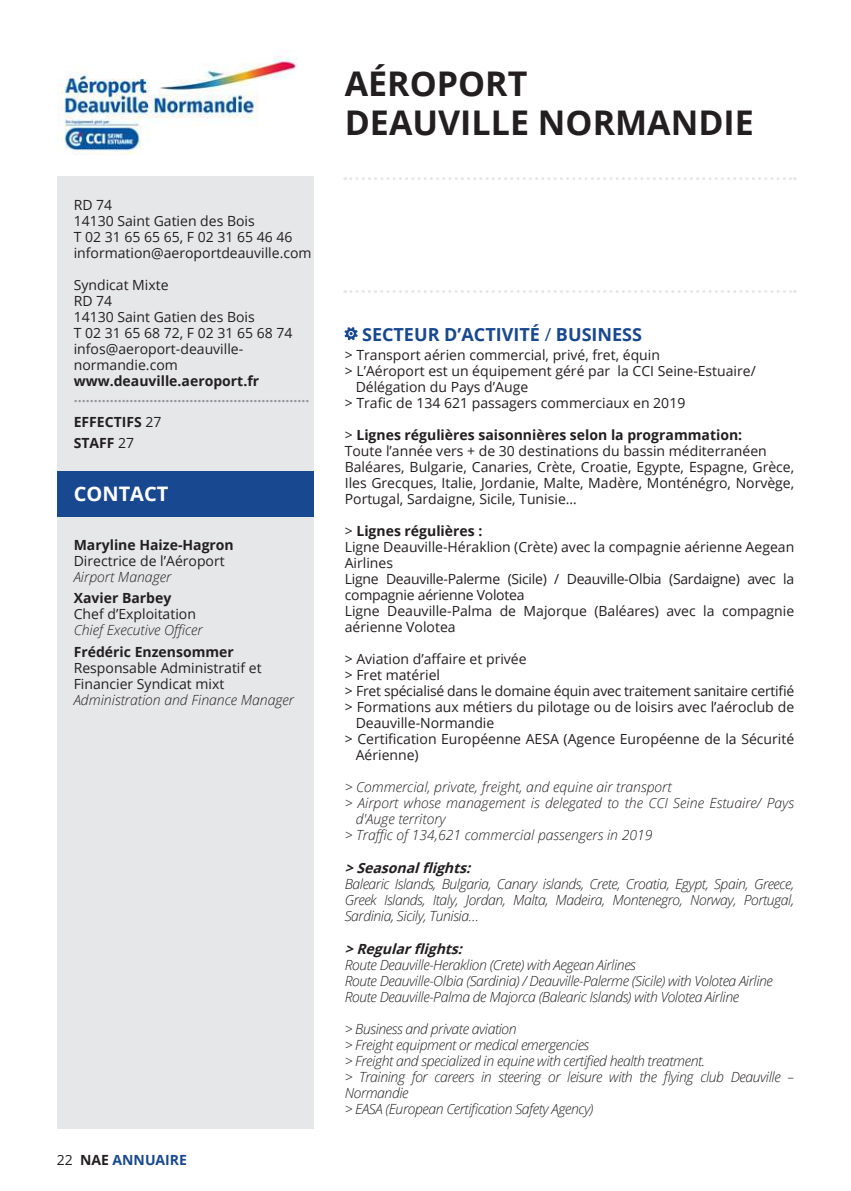
<style>
.page{position:relative;width:851px;height:1191px;background:#fff}
.page>*{position:absolute;margin:0;border:0;box-sizing:border-box;transform-origin:0 0}
.t1{font:700 34px/38px "Open Sans";color:#231f20}
.t2{font:700 20px "Open Sans";color:#fff}
.t3{font:700 18px "Open Sans";color:#18488f}
.t4{font:14px/16px "Open Sans";color:#231f20}
.t5{font:italic 300 14px/16px "Open Sans";letter-spacing:-.03em;color:#231f20}
.t6{font:italic 300 14px "Open Sans";color:#231f20}
.t7{font:700 14px "Open Sans";color:#231f20}
.t8{font:700 14px/24.6px "Open Sans";color:#939598}
.t9{font:14px "Open Sans";letter-spacing:-.02em;color:#231f20}
.t10{font:italic 700 14px "Open Sans";color:#231f20}
.t11{font:700 14px "Open Sans";color:#18488f}
.s1{color:#231f20}
.s2{font-weight:400;color:#231f20}
.s3{font-weight:400}
.s4{font-weight:700}
</style>
<div class="page">
<div style="left:57px;top:177px;width:256px;height:951px;background:#e6e7e9"></div>
<svg style="left:345px;top:177px;width:450px;height:3px"></svg>
<svg style="left:345px;top:327px;width:12px;height:13px"></svg>
<div style="left:57px;top:471px;width:256px;height:45px;background:#18488f"></div>
<img style="left:58px;top:52px;width:239px;height:102px">
<svg style="left:345px;top:290px;width:450px;height:3px"></svg>
<p class="t4" style="left:74px;top:196px;width:239px">RD 74<br>14130 Saint Gatien des Bois<br>T 02 31 65 65 65, F 02 31 65 46 46 information@aeroportdeauville.com</p>
<p class="t4" style="left:74px;top:276px;width:220px">Syndicat Mixte<br>RD 74<br>14130 Saint Gatien des Bois<br>T 02 31 65 68 72, F 02 31 65 68 74 infos@aeroport-deauville&shy;normandie.com</p>
<p class="t7" style="left:74px;top:371px;width:187px">www.deauville.aeroport.fr</p>
<p class="t8" style="left:74px;top:384px;width:237px">...........................................................<br><span class="s1">EFFECTIFS</span> <span class="s2">27</span></p>
<p class="t7" style="left:74px;top:433px;width:62px">STAFF <span class="s3">27</span></p>
<h2 class="t2" style="left:74px;top:480px;width:96px">CONTACT</h2>
<p class="t7" style="left:74px;top:534px;width:161px">Maryline Haize-Hagron</p>
<p class="t4" style="left:74px;top:552px;width:152px">Directrice de l’Aéroport</p>
<p class="t6" style="left:74px;top:567px;width:99px">Airport Manager</p>
<p class="t7" style="left:74px;top:588px;width:99px">Xavier Barbey</p>
<p class="t4" style="left:74px;top:606px;width:124px">Chef d’Exploitation</p>
<p class="t6" style="left:74px;top:620px;width:130px">Chief Executive Officer</p>
<p class="t7" style="left:74px;top:642px;width:162px">Frédéric Enzensommer</p>
<p class="t4" style="left:74px;top:659px;width:189px">Responsable Administratif et<br>Financier Syndicat mixt</p>
<p class="t6" style="left:74px;top:690px;width:222px">Administration and Finance Manager</p>
<p class="t11" style="left:57px;top:1150px;width:132px"><span class="s2">22</span> <span class="s1">NAE</span> ANNUAIRE</p>
<h1 class="t1" style="left:345px;top:64px;width:410px">AÉROPORT<br>DEAUVILLE NORMANDIE</h1>
<p class="t3" style="left:362px;top:322px;width:281px">SECTEUR D’ACTIVITÉ <span class="s3">/</span> BUSINESS</p>
<p class="t4" style="left:345px;top:346px;width:317px">&gt; Transport aérien commercial, privé, fret, équin</p>
<p class="t4" style="left:345px;top:362px;width:412px">&gt; L’Aéroport est un équipement géré par la CCI Seine-Estuaire/</p>
<p class="t4" style="left:355px;top:378px;width:174px">Délégation du Pays d’Auge</p>
<p class="t4" style="left:345px;top:394px;width:342px">&gt; Trafic de 134 621 passagers commerciaux en 2019</p>
<p class="t4" style="left:345px;top:426px;width:451px">&gt; <span class="s4">Lignes régulières saisonnières selon la programmation:<br></span>Toute l’année vers + de 30 destinations du bassin méditerranéen Baléares, Bulgarie, Canaries, Crète, Croatie, Egypte, Espagne, Grèce, Iles Grecques, Italie, Jordanie, Malte, Madère, Monténégro, Norvège, Portugal, Sardaigne, Sicile, Tunisie…</p>
<p class="t4" style="left:345px;top:522px;width:451px">&gt; <span class="s4">Lignes régulières :<br></span>Ligne Deauville-Héraklion (Crète) avec la compagnie aérienne Aegean Airlines<br>Ligne Deauville-Palerme (Sicile) / Deauville-Olbia (Sardaigne) avec la compagnie aérienne Volotea<br>Ligne Deauville-Palma de Majorque (Baléares) avec la compagnie aérienne Volotea</p>
<p class="t4" style="left:345px;top:650px;width:183px">&gt; Aviation d’affaire et privée</p>
<p class="t4" style="left:345px;top:666px;width:97px">&gt; Fret matériel</p>
<p class="t9" style="left:345px;top:681px;width:451px">&gt; Fret spécialisé dans le domaine équin avec traitement sanitaire certifié</p>
<p class="t4" style="left:345px;top:698px;width:451px">&gt; Formations aux métiers du pilotage ou de loisirs avec l’aéroclub de</p>
<p class="t4" style="left:355px;top:714px;width:140px">Deauville-Normandie</p>
<p class="t4" style="left:345px;top:730px;width:451px">&gt; Certification Européenne AESA (Agence Européenne de la Sécurité</p>
<p class="t4" style="left:355px;top:746px;width:65px">Aérienne)</p>
<p class="t6" style="left:345px;top:777px;width:328px">&gt; Commercial, private, freight, and equine air transport</p>
<p class="t6" style="left:345px;top:793px;width:451px">&gt; Airport whose management is delegated to the CCI Seine Estuaire/ Pays</p>
<p class="t6" style="left:355px;top:809px;width:92px">d'Auge territory</p>
<p class="t6" style="left:345px;top:825px;width:309px">&gt; Traffic of 134,621 commercial passengers in 2019</p>
<p class="t10" style="left:345px;top:857px;width:132px">&gt;Seasonalflights:</p>
<p class="t5" style="left:345px;top:875px;width:451px;text-align:justify">Balearic Islands, Bulgaria, Canary islands, Crete, Croatia, Egypt, Spain, Greece, Greek Islands, Italy, Jordan, Malta, Madeira, Montenegro, Norway, Portugal, Sardinia, Sicily, Tunisia…</p>
<p class="t10" style="left:345px;top:938px;width:124px">&gt;Regularflights:</p>
<p class="t5" style="left:345px;top:956px;width:429px">Route Deauville-Heraklion (Crete) with Aegean Airlines<br>Route Deauville-Olbia (Sardinia) / Deauville-Palerme (Sicile) with Volotea Airline<br>Route Deauville-Palma de Majorca (Balearic Islands) with Volotea Airline</p>
<p class="t5" style="left:345px;top:1020px;width:451px">&gt; Business and private aviation<br>&gt; Freight equipment or medical emergencies<br>&gt; Freight and specialized in equine with certified health treatment.<br>&gt; Training for careers in steering or leisure with the flying club Deauville – Normandie<br>&gt; EASA (European Certification Safety Agency)</p>
</div>
